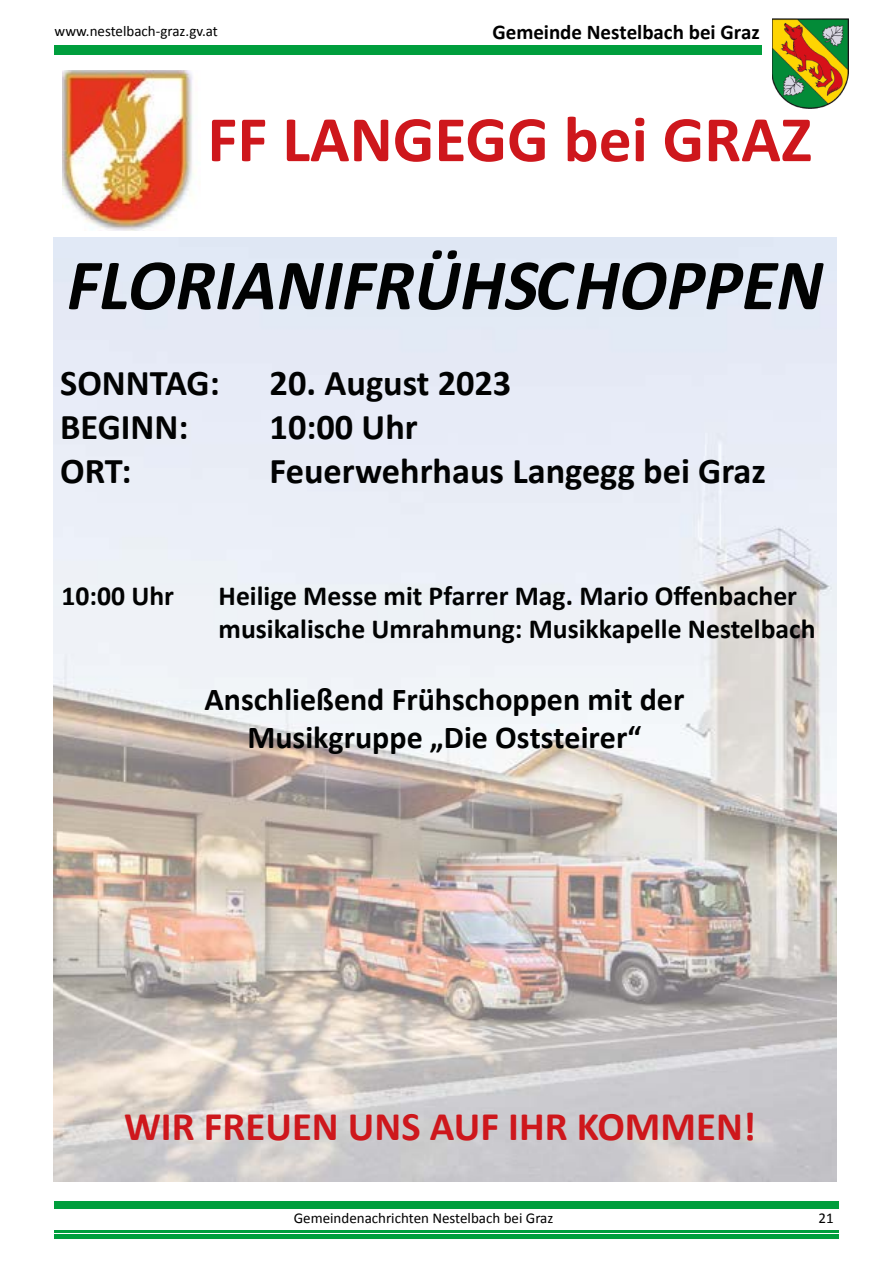
<style>
.page{position:relative;width:893px;height:1263px;background:#fff}
.page>*{position:absolute;margin:0;border:0;box-sizing:border-box;transform-origin:0 0}
.t1{font:italic 700 72.75px "Calibri";color:#010202}
.t2{font:700 65.4px "Calibri";color:#ce171c}
.t3{font:700 40.8px "Calibri";color:#ce171c}
.t4{font:700 36.3px "Calibri";color:#010202}
.t5{font:700 31.95px/38.4px "Calibri";color:#010202;text-align:center}
.t6{font:700 27.6px/33.2px "Calibri";color:#010202}
.t7{font:700 21px "Calibri";letter-spacing:-.005em;color:#000}
.t8{font:15px "Calibri";color:#000}
.s1{font-style:inherit}
</style>
<div class="page">
<div style="left:54px;top:45px;width:707px;height:9px;background:#009e3d"></div>
<hr style="left:54px;top:1201px;width:785px;height:2px;background:#009e3d">
<hr style="left:54px;top:1205px;width:785px;height:1px;background:#009e3d">
<hr style="left:54px;top:1207px;width:785px;height:2px;background:#009e3d">
<hr style="left:54px;top:1231px;width:785px;height:2px;background:#009e3d">
<hr style="left:54px;top:1234px;width:785px;height:1px;background:#009e3d">
<hr style="left:54px;top:1236px;width:785px;height:2px;background:#009e3d">
<img style="left:53px;top:237px;width:784px;height:944px">
<img style="left:63px;top:70px;width:131px;height:161px">
<img style="left:772px;top:19px;width:76px;height:89px">
<p class="t8" style="left:55px;top:22px;width:165px">www.nestelbach-graz.gv.at</p>
<p class="t7" style="left:493px;top:19px;width:269px">Gemeinde Nestelbach bei Graz</p>
<h2 class="t2" style="left:207px;top:93px;width:606px">FF LANGEGG bei GRAZ</h2>
<h1 class="t1" style="left:64px;top:234px;width:777px">FLORIANIFRÜHS<span class="s1">C</span> HOPPEN</h1>
<h3 class="t4" style="left:60px;top:358px;width:161px">SONNTAG:</h3>
<h3 class="t4" style="left:270px;top:358px;width:243px">20. August 2023</h3>
<h3 class="t4" style="left:60px;top:401px;width:130px">BEGINN:</h3>
<h3 class="t4" style="left:270px;top:401px;width:150px">10:00 Uhr</h3>
<h3 class="t4" style="left:60px;top:445px;width:73px">ORT:</h3>
<h3 class="t4" style="left:270px;top:445px;width:498px">Feuerwehrhaus Langegg bei Graz</h3>
<p class="t6" style="left:62px;top:579px;width:114px">10:00 Uhr</p>
<p class="t6" style="left:219px;top:579px;width:598px">Heilige Messe mit Pfarrer Mag. Mario Offenbacher musikalische Umrahmung: Musikkapelle Nestelbach</p>
<p class="t5" style="left:204px;top:680px;width:481px">Anschließend Frühschoppen mit der<br>Musikgruppe „Die Oststeirer“</p>
<h3 class="t3" style="left:124px;top:1098px;width:634px">WIR FREUEN UNS AUF IHR KOMMEN!</h3>
<p class="t8" style="left:294px;top:1209px;width:261px">Gemeindenachrichten Nestelbach bei Graz</p>
<p class="t8" style="left:819px;top:1209px;width:17px">21</p>
</div>
